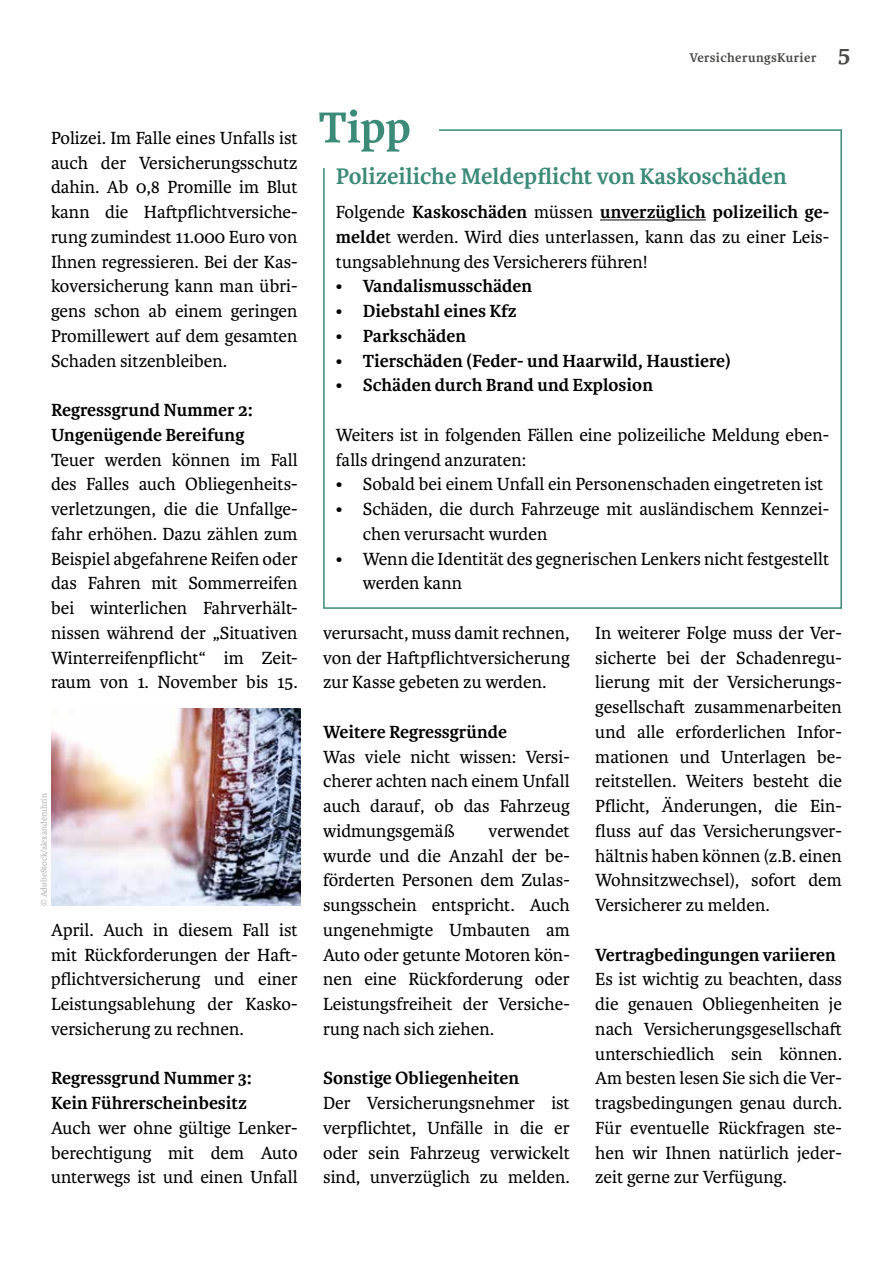
<style>
.page{position:relative;width:893px;height:1263px;background:#fff}
.page>*{position:absolute;margin:0;border:0;box-sizing:border-box;transform-origin:0 0}
.t1{font:700 24px "Karmina";color:#3c8a78}
.t2{font:18.75px/24.8px "Karmina";color:#000;text-align:justify}
.t3{font:700 18.75px/24.8px "Karmina";color:#000}
.t4{font:700 13.5px "Karmina";letter-spacing:.03em;color:#4a4a49}
.t5{font:9px "Karmina";color:#b3b2b2}
.s1{font-size:25.5px}
.s2{font-weight:700}
</style>
<div class="page">
<svg style="left:323px;top:129px;width:519px;height:480px"></svg>
<hr style="left:600px;top:219px;width:106px;height:1px;background:#000">
<img style="left:51px;top:708px;width:249px;height:198px">
<div style="left:316px;top:95px;width:123px;height:73px;background:#fff"></div>
<svg style="left:319px;top:109px;width:90px;height:43px"></svg>
<p class="t4" style="left:689px;top:50px;width:163px">VersicherungsKurier <span class="s1">5</span></p>
<p class="t2" style="left:51px;top:126px;width:248px">Polizei. Im Falle eines Unfalls ist auch der Versicherungsschutz dahin. Ab 0,8 Promille im Blut kann die Haftpflichtversiche&shy;rung zumindest 11.000 Euro von Ihnen regressieren. Bei der Kas&shy;koversicherung kann man übri&shy;gens schon ab einem geringen Promillewert auf dem gesamten Schaden sitzenbleiben.</p>
<p class="t3" style="left:51px;top:398px;width:203px">Regressgrund Nummer 2:<br>Ungenügende Bereifung</p>
<p class="t2" style="left:51px;top:447px;width:248px">Teuer werden können im Fall des Falles auch Obliegenheits&shy;verletzungen, die die Unfallge&shy;fahr erhöhen. Dazu zählen zum Beispiel abgefahrene Reifen oder das Fahren mit Sommerreifen bei winterlichen Fahrverhält&shy;nissen während der „Situativen Winterreifenpflicht“ im Zeit&shy;raum von 1. November bis 15.</p>
<p class="t5" style="left:39px;top:906px;width:114px;rotate:-90deg">© AdobeStock/alexanderuhrin</p>
<p class="t2" style="left:51px;top:918px;width:248px">April. Auch in diesem Fall ist mit Rückforderungen der Haft&shy;pflichtversicherung und einer Leistungsablehung der Kasko&shy;versicherung zu rechnen.</p>
<p class="t3" style="left:51px;top:1066px;width:202px">Regressgrund Nummer 3:<br>Kein Führerscheinbesitz</p>
<p class="t2" style="left:51px;top:1116px;width:248px">Auch wer ohne gültige Lenker&shy;berechtigung mit dem Auto unterwegs ist und einen Unfall</p>
<p class="t1" style="left:336px;top:162px;width:453px">Polizeiliche Meldepflicht von Kaskoschäden</p>
<p class="t2" style="left:336px;top:200px;width:495px">Folgende <span class="s2">Kaskoschäden</span> müssen <span class="s2">unverzüglich polizeilich ge&shy;melde</span>t werden. Wird dies unterlassen, kann das zu einer Leis&shy;tungsablehnung des Versicherers führen!</p>
<p class="t3" style="left:336px;top:274px;width:198px">• Vandalismusschäden</p>
<p class="t3" style="left:336px;top:299px;width:182px">• Diebstahl eines Kfz</p>
<p class="t3" style="left:336px;top:324px;width:132px">• Parkschäden</p>
<p class="t3" style="left:336px;top:348px;width:397px">• Tierschäden (Feder- und Haarwild, Haustiere)</p>
<p class="t3" style="left:336px;top:373px;width:319px">• Schäden durch Brand und Explosion</p>
<p class="t2" style="left:336px;top:423px;width:495px">Weiters ist in folgenden Fällen eine polizeiliche Meldung eben&shy;falls dringend anzuraten:</p>
<p class="t2" style="left:336px;top:472px;width:489px">• Sobald bei einem Unfall ein Personenschaden eingetreten ist</p>
<p class="t2" style="left:363px;top:497px;width:468px;text-indent:-27px">• Schäden, die durch Fahrzeuge mit ausländischem Kennzei&shy;chen verursacht wurden</p>
<p class="t2" style="left:363px;top:546px;width:468px;text-indent:-27px">• Wenn die Identität des gegnerischen Lenkers nicht festgestellt werden kann</p>
<p class="t2" style="left:323px;top:621px;width:248px">verursacht, muss damit rechnen, von der Haftpflichtversicherung zur Kasse gebeten zu werden.</p>
<p class="t3" style="left:323px;top:720px;width:186px">Weitere Regressgründe</p>
<p class="t2" style="left:323px;top:744px;width:248px">Was viele nicht wissen: Versi&shy;cherer achten nach einem Unfall auch darauf, ob das Fahrzeug widmungsgemäß</p>
<p class="t2" style="left:323px;top:819px;width:248px;text-indent:165px">verwendet wurde und die Anzahl der be&shy;förderten Personen dem Zulas&shy;sungsschein entspricht. Auch ungenehmigte Umbauten am Auto oder getunte Motoren kön&shy;nen eine Rückforderung oder Leistungsfreiheit der Versiche&shy;rung nach sich ziehen.</p>
<p class="t3" style="left:323px;top:1066px;width:198px">Sonstige Obliegenheiten</p>
<p class="t2" style="left:323px;top:1091px;width:248px">Der Versicherungsnehmer ist verpflichtet, Unfälle in die er oder sein Fahrzeug verwickelt sind, unverzüglich zu melden.</p>
<p class="t2" style="left:595px;top:621px;width:248px">In weiterer Folge muss der Ver&shy;sicherte bei der Schadenregu&shy;lierung mit der Versicherungs&shy;gesellschaft zusammenarbeiten und alle erforderlichen Infor&shy;mationen und Unterlagen be&shy;reitstellen. Weiters besteht die Pflicht, Änderungen, die Ein&shy;fluss auf das Versicherungsver&shy;hältnis haben können (z.B. einen Wohnsitzwechsel), sofort dem Versicherer zu melden.</p>
<p class="t3" style="left:595px;top:942px;width:242px">Vertragbedingungen variieren</p>
<p class="t2" style="left:595px;top:967px;width:248px">Es ist wichtig zu beachten, dass die genauen Obliegenheiten je nach Versicherungsgesellschaft unterschiedlich sein können.<br>Am besten lesen Sie sich die Ver&shy;tragsbedingungen genau durch.<br>Für eventuelle Rückfragen ste&shy;hen wir Ihnen natürlich jeder&shy;zeit gerne zur Verfügung.</p>
</div>
